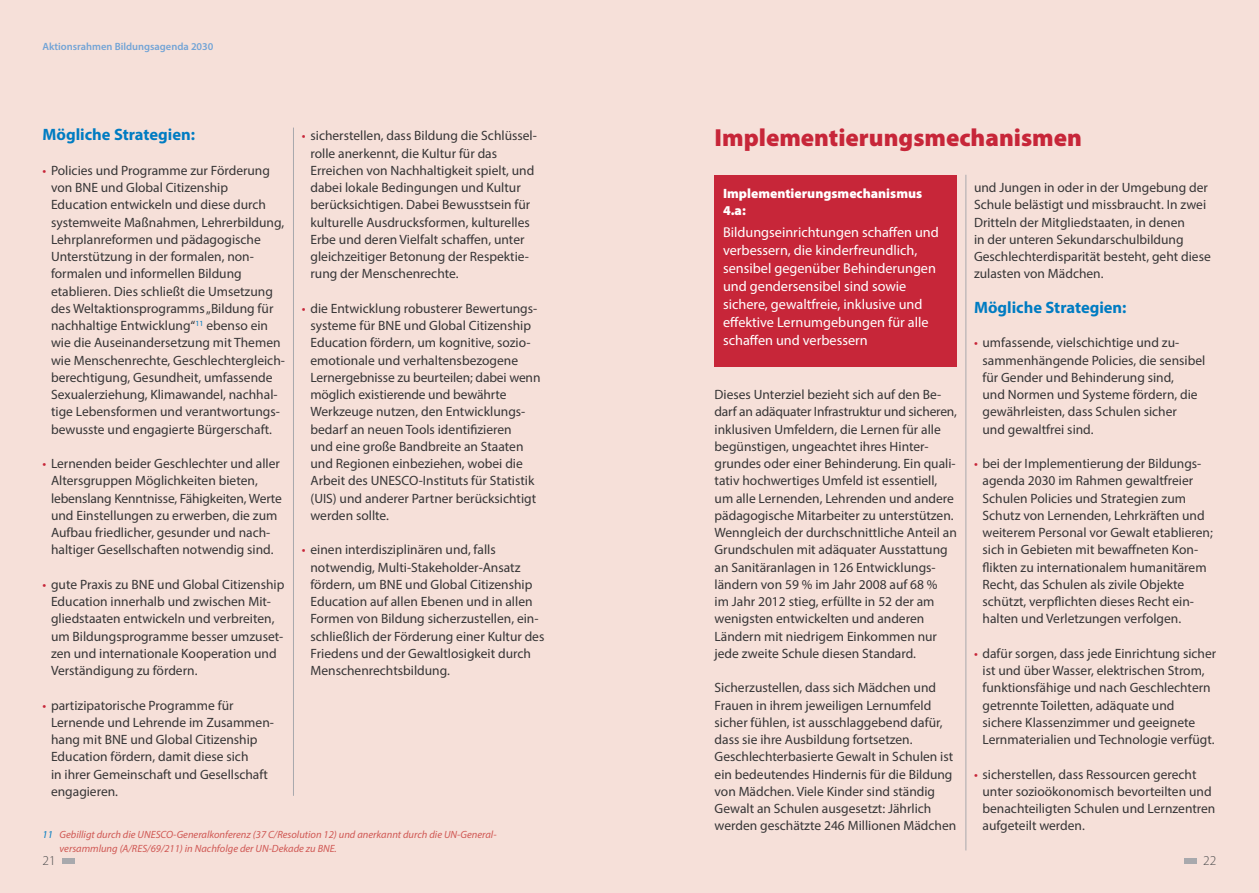
<style>
.page{position:relative;width:1259px;height:893px;background:#fff}
.page>*{position:absolute;margin:0;border:0;box-sizing:border-box;transform-origin:0 0}
.t1{font:900 24.75px "Myriad Pro";color:#c72639}
.t2{font:700 16.5px "Myriad Pro";color:#007cc2}
.t3{font:14.25px/18px "Myriad Pro";color:#fff}
.t4{font:13.5px/17.2px "Myriad Pro";color:#363536}
.t5{font:900 13.5px/17.2px "Myriad Pro";color:#fff}
.t6{font:300 13.5px "Myriad Pro";color:#4b4c4d}
.t7{font:italic 10.5px/13.5px "Myriad Pro";color:#d05854}
.t8{font:600 10.5px "Myriad Pro";color:#73a4d6}
.s1{color:#c72639}
.s2{color:#007cc2}
</style>
<div class="page">
<div style="left:0;top:0;width:629px;height:893px;background:#f6e0d9"></div>
<div style="left:629px;top:0;width:630px;height:893px;background:#f6e0d9"></div>
<div style="left:1184px;top:858px;width:13px;height:5px;background:#a8a9ad"></div>
<div style="left:62px;top:858px;width:12px;height:5px;background:#a8a9ad"></div>
<hr style="left:965px;top:175px;width:1px;height:675px;background:#a8a9ad">
<hr style="left:293px;top:128px;width:1px;height:668px;background:#a8a9ad">
<div style="left:714px;top:175px;width:243px;height:191px;background:#c72639"></div>
<p class="t8" style="left:43px;top:40px;width:172px">Aktionsrahmen Bildungsagenda 2030</p>
<p class="t2" style="left:43px;top:124px;width:154px">Mögliche Strategien:</p>
<p class="t4" style="left:51px;top:161px;width:235px;text-indent:-9px"><span class="s1">•</span> Policies und Programme zur Förderung von BNE und Global Citizenship Education entwickeln und diese durch systemweite Maßnahmen, Lehrerbildung, Lehrplanreformen und pädagogische Unterstützung in der formalen, non&shy;formalen und informellen Bildung etablieren. Dies schließt die Umsetzung des Weltaktionsprogramms „Bildung für nachhaltige Entwicklung“<sup>11</sup> ebenso ein wie die Auseinandersetzung mit Themen wie Menschenrechte, Geschlechtergleich&shy;berechtigung, Gesundheit, umfassende Sexualerziehung, Klimawandel, nachhal&shy;tige Lebensformen und verantwortungs&shy;bewusste und engagierte Bürgerschaft.</p>
<p class="t4" style="left:51px;top:455px;width:232px;text-indent:-9px"><span class="s1">•</span> Lernenden beider Geschlechter und aller Altersgruppen Möglichkeiten bieten, lebenslang Kenntnisse, Fähigkeiten, Werte und Einstellungen zu erwerben, die zum Aufbau friedlicher, gesunder und nach&shy;haltiger Gesellschaften notwendig sind.</p>
<p class="t4" style="left:51px;top:575px;width:235px;text-indent:-9px"><span class="s1">•</span> gute Praxis zu BNE und Global Citizenship Education innerhalb und zwischen Mit&shy;gliedstaaten entwickeln und verbreiten, um Bildungsprogramme besser umzuset&shy;zen und internationale Kooperation und Verständigung zu fördern.</p>
<p class="t4" style="left:51px;top:696px;width:224px;text-indent:-9px"><span class="s1">•</span> partizipatorische Programme für<br>Lernende und Lehrende im Zusammen&shy;hang mit BNE und Global Citizenship<br>Education fördern, damit diese sich<br>in ihrer Gemeinschaft und Gesellschaft engagieren.</p>
<p class="t4" style="left:310px;top:127px;width:228px;text-indent:-9px"><span class="s1">•</span> sicherstellen, dass Bildung die Schlüssel&shy;rolle anerkennt, die Kultur für das Erreichen von Nachhaltigkeit spielt, und dabei lokale Bedingungen und Kultur berücksichtigen. Dabei Bewusstsein für kulturelle Ausdrucksformen, kulturelles Erbe und deren Vielfalt schaffen, unter gleichzeitiger Betonung der Respektie&shy;rung der Menschenrechte.</p>
<p class="t4" style="left:310px;top:299px;width:231px;text-indent:-9px"><span class="s1">•</span> die Entwicklung robusterer Bewertungs&shy;systeme für BNE und Global Citizenship Education fördern, um kognitive, sozio&shy;emotionale und verhaltensbezogene Lernergebnisse zu beurteilen; dabei wenn möglich existierende und bewährte Werkzeuge nutzen, den Entwicklungs&shy;bedarf an neuen Tools identifizieren<br>und eine große Bandbreite an Staaten und Regionen einbeziehen, wobei die Arbeit des UNESCO-Instituts für Statistik (UIS) und anderer Partner berücksichtigt werden sollte.</p>
<p class="t4" style="left:310px;top:541px;width:235px;text-indent:-9px"><span class="s1">•</span> einen interdisziplinären und, falls notwendig, Multi-Stakeholder-Ansatz fördern, um BNE und Global Citizenship Education auf allen Ebenen und in allen Formen von Bildung sicherzustellen, ein&shy;schließlich der Förderung einer Kultur des Friedens und der Gewaltlosigkeit durch Menschenrechtsbildung.</p>
<p class="t7" style="left:60px;top:828px;width:438px;text-indent:-17px"><span class="s2">11</span> Gebilligt durch die UNESCO-Generalkonferenz (37 C/Resolution 12) und anerkannt durch die UN-General&shy;versammlung (A/RES/69/211) in Nachfolge der UN-Dekade zu BNE.</p>
<h1 class="t1" style="left:714px;top:124px;width:369px">Implementierungsmechanismen</h1>
<p class="t5" style="left:723px;top:185px;width:201px">Implementierungsmechanismus<br>4.a:</p>
<p class="t3" style="left:723px;top:223px;width:217px">Bildungseinrichtungen schaffen und verbessern, die kinderfreundlich, sensibel gegenüber Behinderungen und gendersensibel sind sowie sichere, gewaltfreie, inklusive und effektive Lernumgebungen für alle schaffen und verbessern</p>
<p class="t4" style="left:714px;top:386px;width:244px">Dieses Unterziel bezieht sich auf den Be&shy;darf an adäquater Infrastruktur und sicheren, inklusiven Umfeldern, die Lernen für alle begünstigen, ungeachtet ihres Hinter&shy;grundes oder einer Behinderung. Ein quali&shy;tativ hochwertiges Umfeld ist essentiell, um alle Lernenden, Lehrenden und andere pädagogische Mitarbeiter zu unterstützen.<br>Wenngleich der durchschnittliche Anteil an Grundschulen mit adäquater Ausstattung an Sanitäranlagen in 126 Entwicklungs&shy;ländern von 59 % im Jahr 2008 auf 68 %<br>im Jahr 2012 stieg, erfüllte in 52 der am wenigsten entwickelten und anderen Ländern mit niedrigem Einkommen nur jede zweite Schule diesen Standard.</p>
<p class="t4" style="left:714px;top:679px;width:243px">Sicherzustellen, dass sich Mädchen und Frauen in ihrem jeweiligen Lernumfeld sicher fühlen, ist ausschlaggebend dafür, dass sie ihre Ausbildung fortsetzen.<br>Geschlechterbasierte Gewalt in Schulen ist ein bedeutendes Hindernis für die Bildung von Mädchen. Viele Kinder sind ständig Gewalt an Schulen ausgesetzt: Jährlich werden geschätzte 246 Millionen Mädchen</p>
<p class="t4" style="left:974px;top:179px;width:238px">und Jungen in oder in der Umgebung der Schule belästigt und missbraucht. In zwei Dritteln der Mitgliedstaaten, in denen<br>in der unteren Sekundarschulbildung Geschlechterdisparität besteht, geht diese zulasten von Mädchen.</p>
<p class="t2" style="left:974px;top:296px;width:154px">Mögliche Strategien:</p>
<p class="t4" style="left:982px;top:334px;width:224px;text-indent:-9px"><span class="s1">•</span> umfassende, vielschichtige und zu&shy;sammenhängende Policies, die sensibel für Gender und Behinderung sind,<br>und Normen und Systeme fördern, die gewährleisten, dass Schulen sicher<br>und gewaltfrei sind.</p>
<p class="t4" style="left:982px;top:455px;width:232px;text-indent:-9px"><span class="s1">•</span> bei der Implementierung der Bildungs&shy;agenda 2030 im Rahmen gewaltfreier Schulen Policies und Strategien zum Schutz von Lernenden, Lehrkräften und weiterem Personal vor Gewalt etablieren; sich in Gebieten mit bewaffneten Kon&shy;flikten zu internationalem humanitärem Recht, das Schulen als zivile Objekte schützt, verpflichten dieses Recht ein&shy;halten und Verletzungen verfolgen.</p>
<p class="t4" style="left:982px;top:644px;width:235px;text-indent:-9px"><span class="s1">•</span> dafür sorgen, dass jede Einrichtung sicher ist und über Wasser, elektrischen Strom, funktionsfähige und nach Geschlechtern getrennte Toiletten, adäquate und sichere Klassenzimmer und geeignete Lernmaterialien und Technologie verfügt.</p>
<p class="t4" style="left:982px;top:765px;width:234px;text-indent:-9px"><span class="s1">•</span> sicherstellen, dass Ressourcen gerecht unter sozioökonomisch bevorteilten und benachteiligten Schulen und Lernzentren aufgeteilt werden.</p>
<p class="t6" style="left:43px;top:852px;width:15px">21</p>
<p class="t6" style="left:1203px;top:852px;width:15px">22</p>
</div>
